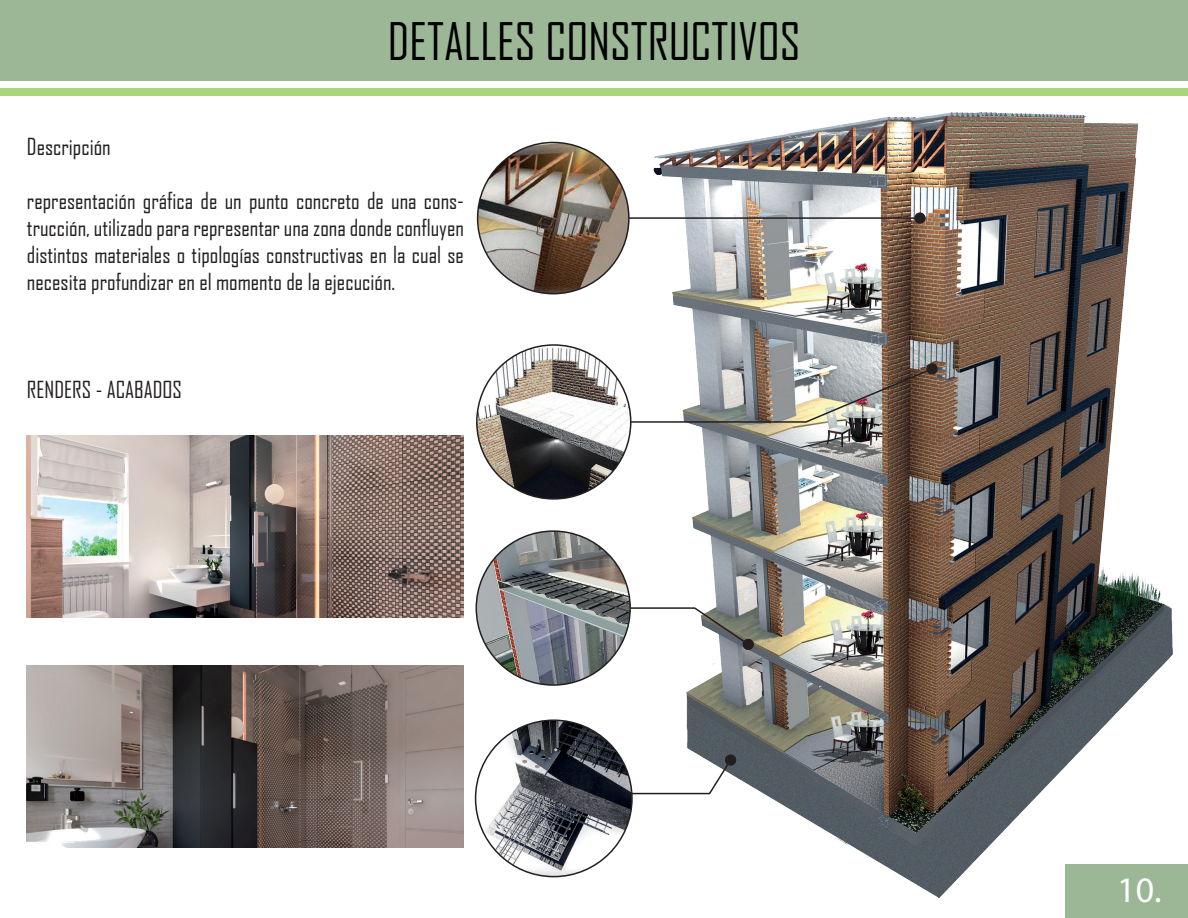
<style>
.page{position:relative;width:1188px;height:918px;background:#fff}
.page>*{position:absolute;margin:0;border:0;box-sizing:border-box;transform-origin:0 0}
.t1{font:49.5px "Agency FB";color:#000001}
.t2{font:36px "Myriad Pro";color:#fff}
.t3{font:22.5px/27px "Agency FB";color:#231f20;text-align:justify}
</style>
<div class="page">
<div style="left:0;top:0;width:1188px;height:81px;background:#9bb796"></div>
<div style="left:0;top:88px;width:1188px;height:7px;background:#a9d57b"></div>
<div style="left:1065px;top:864px;width:123px;height:54px;background:#9bb796"></div>
<img style="left:27px;top:435px;width:437px;height:182px">
<img style="left:27px;top:666px;width:437px;height:182px">
<img style="left:631px;top:112px;width:542px;height:786px">
<img style="left:477px;top:345px;width:154px;height:154px;border-radius:77px">
<img style="left:478px;top:142px;width:151px;height:152px;border-radius:76px">
<img style="left:476px;top:720px;width:156px;height:157px;border-radius:77px">
<img style="left:476px;top:531px;width:154px;height:154px;border-radius:77px">
<hr style="left:629px;top:217px;width:291px;height:2px;background:#231f20">
<div style="left:914px;top:212px;width:12px;height:12px;background:#231f20;border-radius:50%"></div>
<svg style="left:630px;top:754px;width:107px;height:41px"></svg>
<svg style="left:629px;top:607px;width:126px;height:44px"></svg>
<img style="left:629px;top:362px;width:310px;height:61px">
<h1 class="t1" style="left:388px;top:11px;width:414px">DETALLES CONSTRUCTIVOS</h1>
<p class="t3" style="left:27px;top:133px;width:85px">Descripción</p>
<p class="t3" style="left:27px;top:187px;width:438px">representación gráfica de un punto concreto de una cons&shy;trucción, utilizado para representar una zona donde confluyen distintos materiales o tipologías constructivas en la cual se necesita profundizar en el momento de la ejecución.</p>
<p class="t3" style="left:27px;top:375px;width:157px">RENDERS - ACABADOS</p>
<h2 class="t2" style="left:1117px;top:868px;width:46px">10.</h2>
</div>
